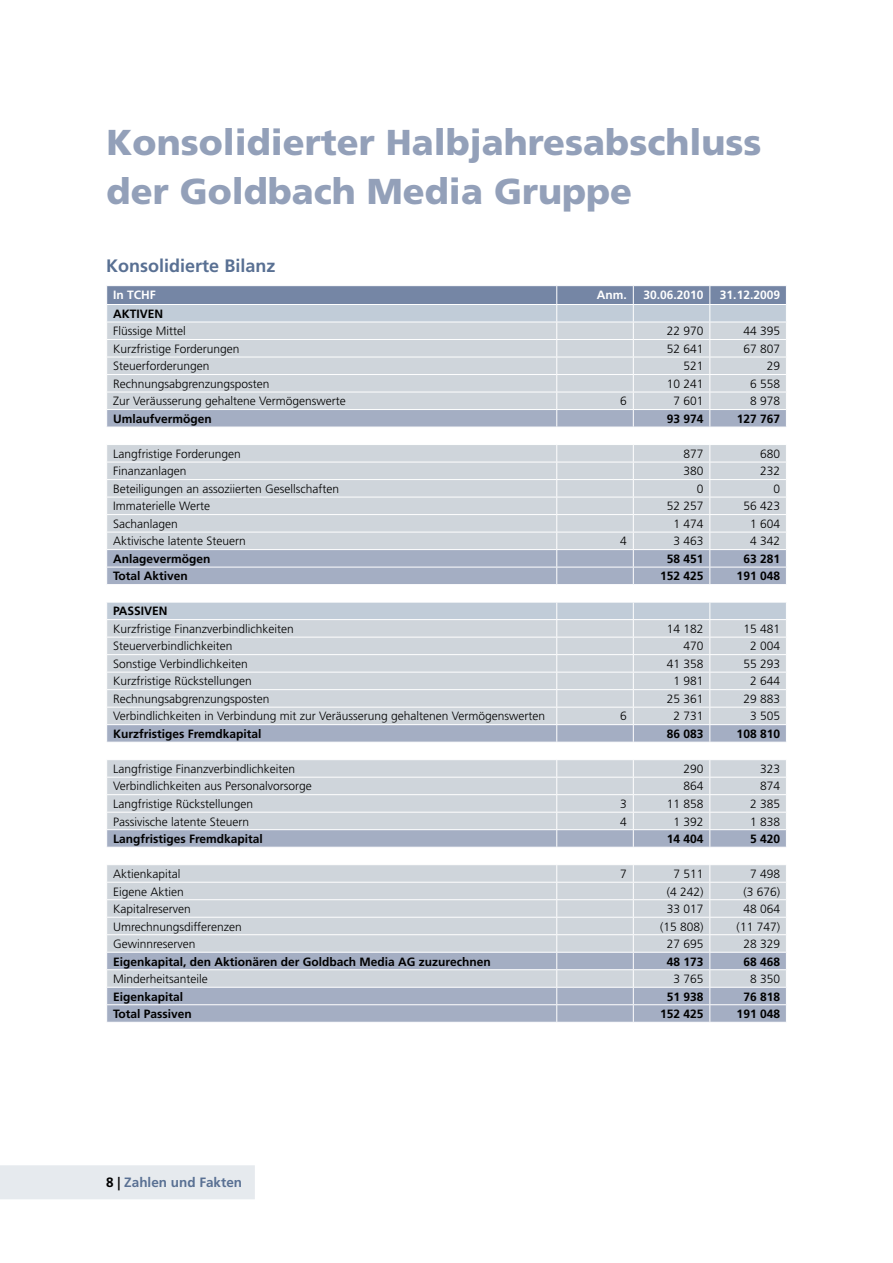
<style>
.page{position:relative;width:893px;height:1263px;background:#fff}
.page>*{position:absolute;margin:0;border:0;box-sizing:border-box;transform-origin:0 0}
.t1{font:900 36px/49.5px "Frutiger LT Std";color:#93a0b9}
.t2{font:700 18px "Frutiger LT Std";color:#597093}
.t3{font:700 13.5px "Frutiger LT Std";color:#597093}
.t4{font:300 12px "Frutiger LT Std";color:#000}
.t5{font:700 12px "Frutiger LT Std";color:#000}
.t6{font:700 12px "Frutiger LT Std";color:#fff}
.s1{color:#000}
</style>
<div class="page">
<svg style="left:106px;top:286px;width:681px;height:736px;background:#cbd2da"></svg>
<hr style="left:106px;top:934px;width:451px;height:1px;background:#fff">
<hr style="left:557px;top:934px;width:76px;height:1px;background:#fff">
<hr style="left:633px;top:934px;width:77px;height:1px;background:#fff">
<hr style="left:710px;top:934px;width:77px;height:1px;background:#fff">
<div style="left:0;top:1165px;width:255px;height:34px;background:#e6eaee"></div>
<h1 class="t1" style="left:107px;top:117px;width:656px">Konsolidierter Halbjahresabschluss der Goldbach Media Gruppe</h1>
<h2 class="t2" style="left:106px;top:256px;width:171px">Konsolidierte Bilanz</h2>
<p class="t6" style="left:113px;top:288px;width:44px">In TCHF</p>
<p class="t6" style="left:597px;top:288px;width:31px">Anm.</p>
<p class="t6" style="left:643px;top:288px;width:62px">30.06.2010</p>
<p class="t6" style="left:720px;top:288px;width:62px">31.12.2009</p>
<p class="t5" style="left:113px;top:306px;width:52px">AKTIVEN</p>
<p class="t4" style="left:113px;top:324px;width:74px">Flüssige Mittel</p>
<p class="t4" style="left:667px;top:324px;width:38px">22 970</p>
<p class="t4" style="left:743px;top:324px;width:38px">44 395</p>
<p class="t4" style="left:113px;top:342px;width:128px">Kurzfristige Forderungen</p>
<p class="t4" style="left:667px;top:342px;width:38px">52 641</p>
<p class="t4" style="left:743px;top:342px;width:38px">67 807</p>
<p class="t4" style="left:113px;top:359px;width:98px">Steuerforderungen</p>
<p class="t4" style="left:683px;top:359px;width:22px">521</p>
<p class="t4" style="left:767px;top:359px;width:15px">29</p>
<p class="t4" style="left:113px;top:377px;width:158px">Rechnungsabgrenzungsposten</p>
<p class="t4" style="left:667px;top:377px;width:38px">10 241</p>
<p class="t4" style="left:750px;top:377px;width:32px">6 558</p>
<p class="t4" style="left:113px;top:394px;width:234px">Zur Veräusserung gehaltene Vermögenswerte</p>
<p class="t4" style="left:620px;top:394px;width:8px">6</p>
<p class="t4" style="left:673px;top:394px;width:32px">7 601</p>
<p class="t4" style="left:750px;top:394px;width:32px">8 978</p>
<p class="t5" style="left:113px;top:412px;width:100px">Umlaufvermögen</p>
<p class="t5" style="left:667px;top:412px;width:38px">93 974</p>
<p class="t5" style="left:737px;top:412px;width:45px">127 767</p>
<p class="t4" style="left:113px;top:447px;width:129px">Langfristige Forderungen</p>
<p class="t4" style="left:683px;top:447px;width:22px">877</p>
<p class="t4" style="left:760px;top:447px;width:22px">680</p>
<p class="t4" style="left:113px;top:464px;width:75px">Finanzanlagen</p>
<p class="t4" style="left:683px;top:464px;width:22px">380</p>
<p class="t4" style="left:760px;top:464px;width:22px">232</p>
<p class="t4" style="left:113px;top:482px;width:228px">Beteiligungen an assoziierten Gesellschaften</p>
<p class="t4" style="left:697px;top:482px;width:8px">0</p>
<p class="t4" style="left:773px;top:482px;width:8px">0</p>
<p class="t4" style="left:113px;top:499px;width:99px">Immaterielle Werte</p>
<p class="t4" style="left:667px;top:499px;width:38px">52 257</p>
<p class="t4" style="left:743px;top:499px;width:38px">56 423</p>
<p class="t4" style="left:113px;top:517px;width:66px">Sachanlagen</p>
<p class="t4" style="left:673px;top:517px;width:32px">1 474</p>
<p class="t4" style="left:750px;top:517px;width:32px">1 604</p>
<p class="t4" style="left:113px;top:534px;width:134px">Aktivische latente Steuern</p>
<p class="t4" style="left:620px;top:534px;width:8px">4</p>
<p class="t4" style="left:673px;top:534px;width:32px">3 463</p>
<p class="t4" style="left:750px;top:534px;width:32px">4 342</p>
<p class="t5" style="left:113px;top:552px;width:99px">Anlagevermögen</p>
<p class="t5" style="left:667px;top:552px;width:38px">58 451</p>
<p class="t5" style="left:743px;top:552px;width:38px">63 281</p>
<p class="t5" style="left:113px;top:569px;width:76px">Total Aktiven</p>
<p class="t5" style="left:660px;top:569px;width:45px">152 425</p>
<p class="t5" style="left:737px;top:569px;width:45px">191 048</p>
<p class="t5" style="left:113px;top:604px;width:56px">PASSIVEN</p>
<p class="t4" style="left:113px;top:622px;width:182px">Kurzfristige Finanzverbindlichkeiten</p>
<p class="t4" style="left:667px;top:622px;width:38px">14 182</p>
<p class="t4" style="left:743px;top:622px;width:38px">15 481</p>
<p class="t4" style="left:113px;top:639px;width:121px">Steuerverbindlichkeiten</p>
<p class="t4" style="left:683px;top:639px;width:22px">470</p>
<p class="t4" style="left:750px;top:639px;width:32px">2 004</p>
<p class="t4" style="left:113px;top:657px;width:136px">Sonstige Verbindlichkeiten</p>
<p class="t4" style="left:667px;top:657px;width:38px">41 358</p>
<p class="t4" style="left:743px;top:657px;width:38px">55 293</p>
<p class="t4" style="left:113px;top:674px;width:140px">Kurzfristige Rückstellungen</p>
<p class="t4" style="left:673px;top:674px;width:32px">1 981</p>
<p class="t4" style="left:750px;top:674px;width:32px">2 644</p>
<p class="t4" style="left:113px;top:692px;width:158px">Rechnungsabgrenzungsposten</p>
<p class="t4" style="left:667px;top:692px;width:38px">25 361</p>
<p class="t4" style="left:743px;top:692px;width:38px">29 883</p>
<p class="t4" style="left:113px;top:709px;width:434px">Verbindlichkeiten in Verbindung mit zur Veräusserung gehaltenen Vermögenswerten</p>
<p class="t4" style="left:620px;top:709px;width:8px">6</p>
<p class="t4" style="left:673px;top:709px;width:32px">2 731</p>
<p class="t4" style="left:750px;top:709px;width:32px">3 505</p>
<p class="t5" style="left:113px;top:727px;width:150px">Kurzfristiges Fremdkapital</p>
<p class="t5" style="left:667px;top:727px;width:38px">86 083</p>
<p class="t5" style="left:737px;top:727px;width:45px">108 810</p>
<p class="t4" style="left:113px;top:762px;width:183px">Langfristige Finanzverbindlichkeiten</p>
<p class="t4" style="left:683px;top:762px;width:22px">290</p>
<p class="t4" style="left:760px;top:762px;width:22px">323</p>
<p class="t4" style="left:113px;top:779px;width:200px">Verbindlichkeiten aus Personalvorsorge</p>
<p class="t4" style="left:683px;top:779px;width:22px">864</p>
<p class="t4" style="left:760px;top:779px;width:22px">874</p>
<p class="t4" style="left:113px;top:797px;width:142px">Langfristige Rückstellungen</p>
<p class="t4" style="left:620px;top:797px;width:8px">3</p>
<p class="t4" style="left:667px;top:797px;width:38px">11 858</p>
<p class="t4" style="left:750px;top:797px;width:32px">2 385</p>
<p class="t4" style="left:113px;top:814px;width:138px">Passivische latente Steuern</p>
<p class="t4" style="left:620px;top:814px;width:8px">4</p>
<p class="t4" style="left:673px;top:814px;width:32px">1 392</p>
<p class="t4" style="left:750px;top:814px;width:32px">1 838</p>
<p class="t5" style="left:113px;top:832px;width:151px">Langfristiges Fremdkapital</p>
<p class="t5" style="left:667px;top:832px;width:38px">14 404</p>
<p class="t5" style="left:750px;top:832px;width:32px">5 420</p>
<p class="t4" style="left:113px;top:867px;width:69px">Aktienkapital</p>
<p class="t4" style="left:620px;top:867px;width:8px">7</p>
<p class="t4" style="left:673px;top:867px;width:32px">7 511</p>
<p class="t4" style="left:750px;top:867px;width:32px">7 498</p>
<p class="t4" style="left:113px;top:884px;width:72px">Eigene Aktien</p>
<p class="t4" style="left:667px;top:884px;width:38px">(4 242)</p>
<p class="t4" style="left:743px;top:884px;width:38px">(3 676)</p>
<p class="t4" style="left:113px;top:902px;width:79px">Kapitalreserven</p>
<p class="t4" style="left:667px;top:902px;width:38px">33 017</p>
<p class="t4" style="left:743px;top:902px;width:38px">48 064</p>
<p class="t4" style="left:113px;top:920px;width:130px">Umrechnungsdifferenzen</p>
<p class="t4" style="left:660px;top:920px;width:45px">(15 808)</p>
<p class="t4" style="left:737px;top:920px;width:45px">(11 747)</p>
<p class="t4" style="left:113px;top:937px;width:84px">Gewinnreserven</p>
<p class="t4" style="left:667px;top:937px;width:38px">27 695</p>
<p class="t4" style="left:743px;top:937px;width:38px">28 329</p>
<p class="t5" style="left:113px;top:954px;width:379px">Eigenkapital, den Aktionären der Goldbach Media AG zuzurechnen</p>
<p class="t5" style="left:667px;top:954px;width:38px">48 173</p>
<p class="t5" style="left:743px;top:954px;width:38px">68 468</p>
<p class="t4" style="left:113px;top:972px;width:96px">Minderheitsanteile</p>
<p class="t4" style="left:673px;top:972px;width:32px">3 765</p>
<p class="t4" style="left:750px;top:972px;width:32px">8 350</p>
<p class="t5" style="left:113px;top:989px;width:72px">Eigenkapital</p>
<p class="t5" style="left:667px;top:989px;width:38px">51 938</p>
<p class="t5" style="left:743px;top:989px;width:38px">76 818</p>
<p class="t5" style="left:113px;top:1007px;width:80px">Total Passiven</p>
<p class="t5" style="left:660px;top:1007px;width:45px">152 425</p>
<p class="t5" style="left:737px;top:1007px;width:45px">191 048</p>
<p class="t3" style="left:106px;top:1174px;width:137px"><span class="s1">8 |</span> Zahlen und Fakten</p>
</div>
